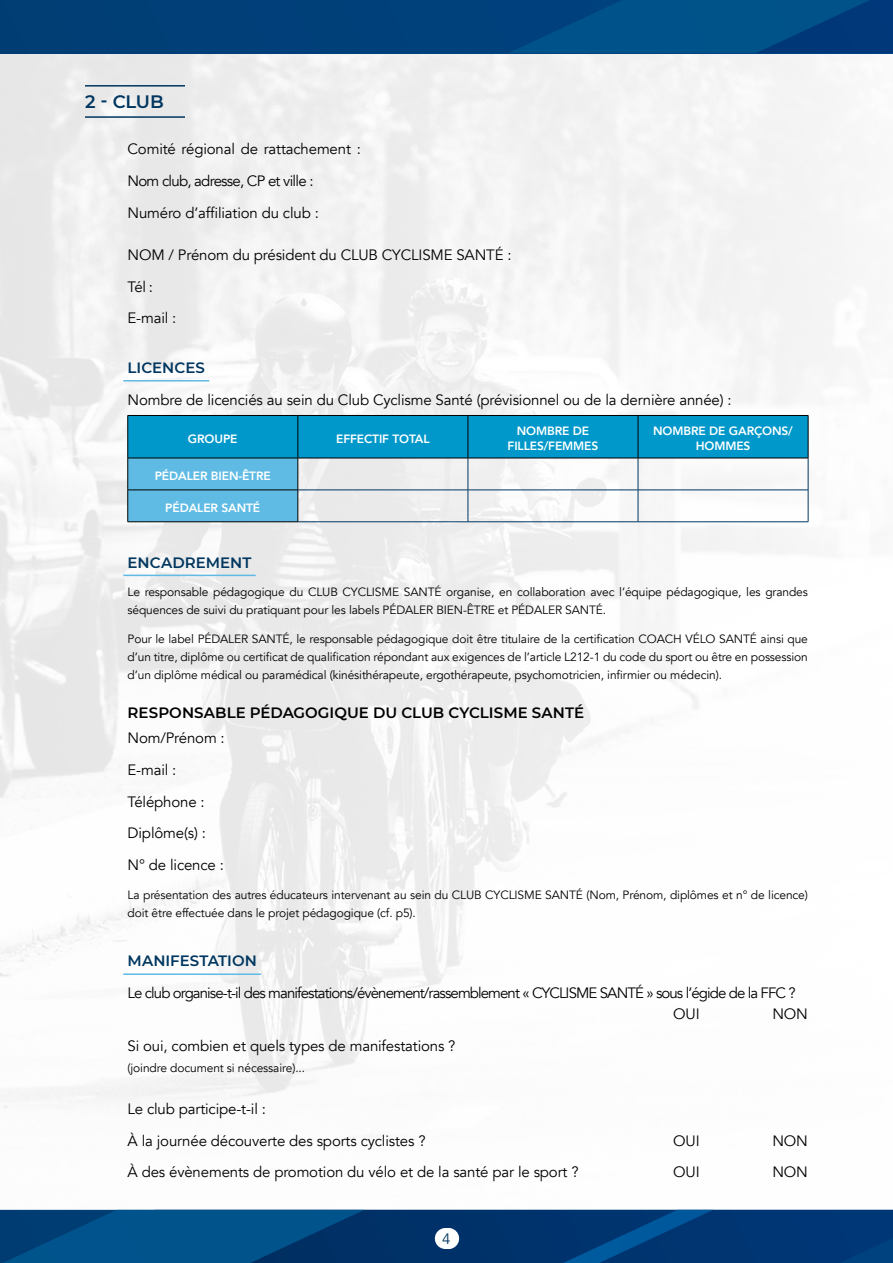
<style>
.page{position:relative;width:893px;height:1263px;background:#fff}
.page>*{position:absolute;margin:0;border:0;box-sizing:border-box;transform-origin:0 0}
.t1{font:600 18px "Montserrat";color:#00365f}
.t2{font:15px/31.7px "Avenir";letter-spacing:-.01em;color:#000}
.t3{font:15px/21px "Avenir";letter-spacing:-.06em;color:#000}
.t4{font:600 15px "Montserrat";letter-spacing:.005em;color:#000}
.t5{font:600 15px "Montserrat";letter-spacing:.005em;color:#00365f}
.t6{font:15px "Avenir";color:#00365f}
.t7{font:12px/18px "Avenir";letter-spacing:-.01em;color:#000}
.t8{font:800 12px/15px "Avenir";letter-spacing:-.01em;color:#fff;text-align:center}
</style>
<div class="page">
<img style="left:0;top:53px;width:893px;height:1157px">
<div style="left:0;top:0;width:893px;height:53px;background:#003f79"></div>
<svg style="left:510px;top:0;width:359px;height:53px"></svg>
<hr style="left:85px;top:85px;width:100px;height:2px;background:#00365f">
<hr style="left:85px;top:116px;width:100px;height:2px;background:#00365f">
<hr style="left:123px;top:380px;width:86px;height:1px;background:#5fbbe4">
<hr style="left:123px;top:575px;width:133px;height:1px;background:#5fbbe4">
<hr style="left:123px;top:973px;width:138px;height:2px;background:#5fbbe4">
<svg style="left:128px;top:416px;width:680px;height:105px"></svg>
<hr style="left:468px;top:458px;width:1px;height:32px;background:#00365f">
<hr style="left:638px;top:458px;width:1px;height:32px;background:#00365f">
<hr style="left:808px;top:458px;width:1px;height:32px;background:#00365f">
<hr style="left:298px;top:490px;width:170px;height:1px;background:#00365f">
<hr style="left:468px;top:490px;width:170px;height:1px;background:#00365f">
<hr style="left:468px;top:490px;width:1px;height:32px;background:#00365f">
<hr style="left:638px;top:490px;width:170px;height:1px;background:#00365f">
<hr style="left:638px;top:490px;width:1px;height:32px;background:#00365f">
<hr style="left:808px;top:490px;width:1px;height:32px;background:#00365f">
<hr style="left:298px;top:521px;width:170px;height:1px;background:#00365f">
<hr style="left:468px;top:521px;width:170px;height:1px;background:#00365f">
<hr style="left:638px;top:521px;width:170px;height:1px;background:#00365f">
<hr style="left:127px;top:458px;width:1px;height:32px;background:#000">
<hr style="left:298px;top:458px;width:1px;height:32px;background:#000">
<hr style="left:128px;top:490px;width:170px;height:1px;background:#000">
<hr style="left:127px;top:490px;width:1px;height:32px;background:#000">
<hr style="left:298px;top:490px;width:1px;height:32px;background:#000">
<hr style="left:128px;top:521px;width:170px;height:1px;background:#000">
<hr style="left:128px;top:415px;width:170px;height:1px;background:#000">
<hr style="left:127px;top:416px;width:1px;height:42px;background:#000">
<hr style="left:128px;top:458px;width:170px;height:1px;background:#000">
<hr style="left:298px;top:415px;width:170px;height:1px;background:#000">
<hr style="left:298px;top:416px;width:1px;height:42px;background:#000">
<hr style="left:298px;top:458px;width:170px;height:1px;background:#000">
<hr style="left:468px;top:415px;width:170px;height:1px;background:#000">
<hr style="left:468px;top:416px;width:1px;height:42px;background:#000">
<hr style="left:468px;top:458px;width:170px;height:1px;background:#000">
<hr style="left:638px;top:415px;width:170px;height:1px;background:#000">
<hr style="left:638px;top:416px;width:1px;height:42px;background:#000">
<hr style="left:808px;top:416px;width:1px;height:42px;background:#000">
<hr style="left:638px;top:458px;width:170px;height:1px;background:#000">
<svg style="left:0;top:1210px;width:893px;height:53px;background:#024079"></svg>
<h1 class="t1" style="left:85px;top:89px;width:80px">2 - CLUB</h1>
<p class="t2" style="left:128px;top:134px;width:235px">Comité régional de rattachement :<br>Nom club, adresse, CP et ville :<br>Numéro d’affiliation du club :</p>
<p class="t2" style="left:128px;top:239px;width:386px">NOM / Prénom du président du CLUB CYCLISME SANTÉ :<br>Tél :<br>E-mail :</p>
<p class="t5" style="left:128px;top:357px;width:79px">LICENCES</p>
<p class="t2" style="left:128px;top:384px;width:606px">Nombre de licenciés au sein du Club Cyclisme Santé (prévisionnel ou de la dernière année) :</p>
<p class="t8" style="left:188px;top:431px;width:51px">GROUPE</p>
<p class="t8" style="left:336px;top:431px;width:95px">EFFECTIF TOTAL</p>
<p class="t8" style="left:508px;top:424px;width:92px">NOMBRE DE<br>FILLES/FEMMES</p>
<p class="t8" style="left:653px;top:424px;width:141px">NOMBRE DE GARÇONS/<br>HOMMES</p>
<p class="t8" style="left:155px;top:468px;width:118px">PÉDALER BIEN-ÊTRE</p>
<p class="t8" style="left:165px;top:500px;width:96px">PÉDALER SANTÉ</p>
<p class="t5" style="left:128px;top:552px;width:125px">ENCADREMENT</p>
<p class="t7" style="left:128px;top:583px;width:682px">Le responsable pédagogique du CLUB CYCLISME SANTÉ organise, en collaboration avec l’équipe pédagogique, les grandes séquences de suivi du pratiquant pour les labels PÉDALER BIEN-ÊTRE et PÉDALER SANTÉ.</p>
<p class="t7" style="left:128px;top:630px;width:682px;text-align:justify">Pour le label PÉDALER SANTÉ, le responsable pédagogique doit être titulaire de la certification COACH VÉLO SANTÉ ainsi que d’un titre, diplôme ou certificat de qualification répondant aux exigences de l’article L212-1 du code du sport ou être en possession d’un diplôme médical ou paramédical (kinésithérapeute, ergothérapeute, psychomotricien, infirmier ou médecin).</p>
<p class="t4" style="left:128px;top:702px;width:458px">RESPONSABLE PÉDAGOGIQUE DU CLUB CYCLISME SANTÉ</p>
<p class="t2" style="left:128px;top:723px;width:99px">Nom/Prénom :<br>E-mail :<br>Téléphone :<br>Diplôme(s) :<br>N° de licence :</p>
<p class="t7" style="left:128px;top:886px;width:682px">La présentation des autres éducateurs intervenant au sein du CLUB CYCLISME SANTÉ (Nom, Prénom, diplômes et n° de licence) doit être effectuée dans le projet pédagogique (cf. p5).</p>
<p class="t5" style="left:128px;top:950px;width:131px">MANIFESTATION</p>
<p class="t3" style="left:673px;top:983px;width:124px;text-indent:-546px">Le club organise-t-il des manifestations/évènement/rassemblement « CYCLISME SANTÉ » sous l’égide de la FFC ?<br>OUI</p>
<p class="t2" style="left:772px;top:998px;width:37px">NON</p>
<p class="t2" style="left:128px;top:1030px;width:329px">Si oui, combien et quels types de manifestations ?</p>
<p class="t7" style="left:128px;top:1059px;width:179px">(joindre document si nécessaire)...</p>
<p class="t2" style="left:128px;top:1093px;width:299px">Le club participe-t-il :<br>À la journée découverte des sports cyclistes ?</p>
<p class="t2" style="left:673px;top:1125px;width:28px">OUI</p>
<p class="t2" style="left:772px;top:1125px;width:37px">NON</p>
<p class="t2" style="left:128px;top:1156px;width:452px">À des évènements de promotion du vélo et de la santé par le sport ?</p>
<p class="t2" style="left:673px;top:1156px;width:28px">OUI</p>
<p class="t2" style="left:772px;top:1156px;width:37px">NON</p>
<p class="t6" style="left:442px;top:1230px;width:10px">4</p>
</div>
